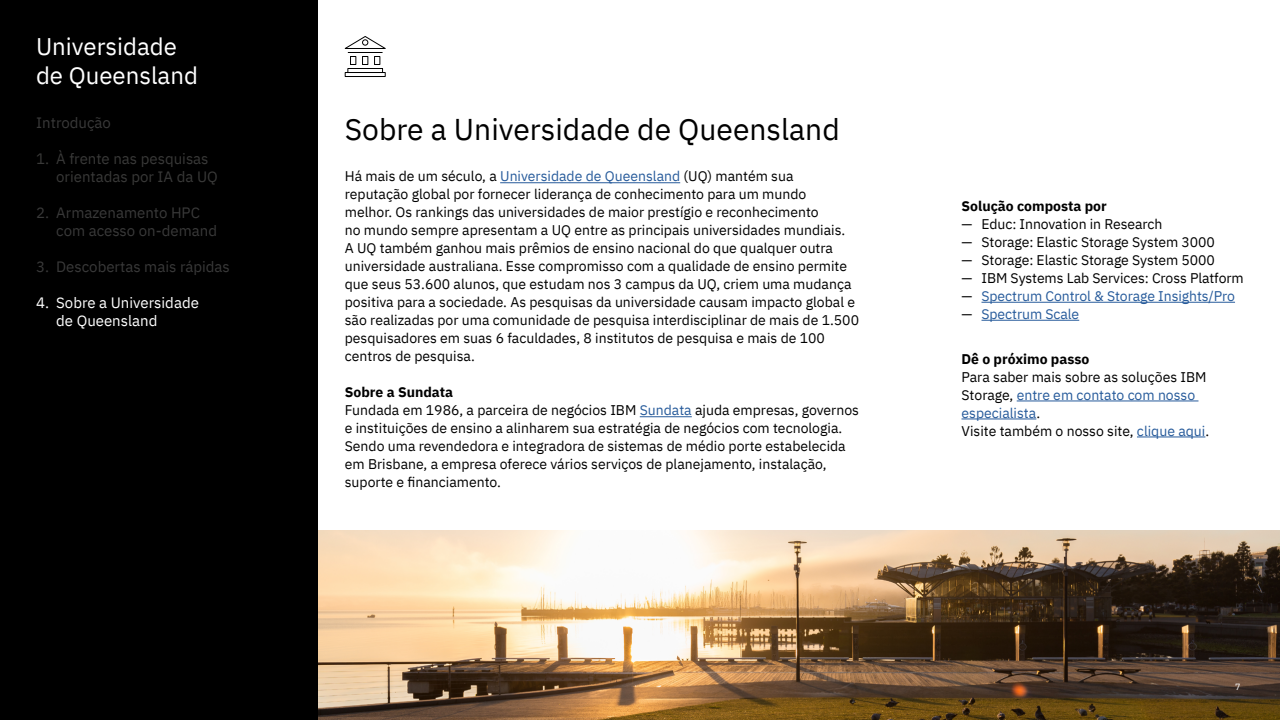
<style>
.page{position:relative;width:1280px;height:720px;background:#fff}
.page>*{position:absolute;margin:0;border:0;box-sizing:border-box;transform-origin:0 0}
.t1{font:30px "IBM Plex Sans";color:#000}
.t2{font:24px/28.8px "IBM Plex Sans";color:#fff}
.t3{font:15px/18px "IBM Plex Sans";color:#393939}
.t4{font:15px/18px "IBM Plex Sans";color:#393938}
.t5{font:15px/18px "IBM Plex Sans";color:#fff}
.t6{font:14px/18px "IBM Plex Sans";color:#000}
.t7{font:14px "IBM Plex Sans";letter-spacing:-.005em;color:#275b9b}
.t8{font:700 14px "IBM Plex Sans";color:#000}
.t9{font:9px "IBM Plex Sans";color:#fff}
.s1{color:#275b9b}
.s2{font-weight:700}
.s3{color:#000}
</style>
<div class="page">
<img style="left:318px;top:530px;width:962px;height:190px">
<div style="left:0;top:0;width:318px;height:720px;background:#000"></div>
<hr style="left:500px;top:182px;width:180px;height:1px;background:#275b9b">
<hr style="left:640px;top:416px;width:52px;height:1px;background:#275b9b">
<hr style="left:982px;top:302px;width:253px;height:1px;background:#275b9b">
<hr style="left:982px;top:320px;width:97px;height:1px;background:#275b9b">
<hr style="left:1017px;top:401px;width:181px;height:1px;background:#275b9b">
<hr style="left:962px;top:419px;width:74px;height:1px;background:#275b9b">
<hr style="left:1137px;top:437px;width:68px;height:1px;background:#275b9b">
<svg style="left:344px;top:36px;width:42px;height:41px"></svg>
<h2 class="t2" style="left:36px;top:30px;width:163px">Universidade de Queensland</h2>
<p class="t3" style="left:36px;top:112px;width:76px">Introdução</p>
<p class="t4" style="left:56px;top:148px;width:163px;text-indent:-20px">1. À frente nas pesquisas orientadas por IA da UQ</p>
<p class="t3" style="left:56px;top:202px;width:162px;text-indent:-20px">2. Armazenamento HPC com acesso on-demand</p>
<p class="t3" style="left:36px;top:256px;width:195px">3. Descobertas mais rápidas</p>
<p class="t5" style="left:56px;top:292px;width:144px;text-indent:-20px">4. Sobre a Universidade de Queensland</p>
<h1 class="t1" style="left:345px;top:106px;width:496px">Sobre a Universidade de Queensland</h1>
<p class="t6" style="left:345px;top:166px;width:516px">Há mais de um século, a <span class="s1">Universidade de Queensland</span> (UQ) mantém sua reputação global por fornecer liderança de conhecimento para um mundo<br>melhor. Os rankings das universidades de maior prestígio e reconhecimento<br>no mundo sempre apresentam a UQ entre as principais universidades mundiais.<br>A UQ também ganhou mais prêmios de ensino nacional do que qualquer outra universidade australiana. Esse compromisso com a qualidade de ensino permite que seus 53.600 alunos, que estudam nos 3 campus da UQ, criem uma mudança positiva para a sociedade. As pesquisas da universidade causam impacto global e são realizadas por uma comunidade de pesquisa interdisciplinar de mais de 1.500 pesquisadores em suas 6 faculdades, 8 institutos de pesquisa e mais de 100 centros de pesquisa.</p>
<p class="t6" style="left:345px;top:382px;width:516px"><span class="s2">Sobre a Sundata<br></span>Fundada em 1986, a parceira de negócios IBM <span class="s1">Sundata</span> ajuda empresas, governos e instituições de ensino a alinharem sua estratégia de negócios com tecnologia.<br>Sendo uma revendedora e integradora de sistemas de médio porte estabelecida em Brisbane, a empresa oferece vários serviços de planejamento, instalação, suporte e financiamento.</p>
<p class="t8" style="left:962px;top:195px;width:147px">Solução composta por</p>
<p class="t6" style="left:962px;top:214px;width:202px">— Educ: Innovation in Research</p>
<p class="t6" style="left:962px;top:232px;width:255px">— Storage: Elastic Storage System 3000</p>
<p class="t6" style="left:962px;top:250px;width:255px">— Storage: Elastic Storage System 5000</p>
<p class="t6" style="left:962px;top:268px;width:284px">— IBM Systems Lab Services: Cross Platform</p>
<p class="t7" style="left:962px;top:285px;width:275px"><span class="s3">—</span> Spectrum Control &amp; Storage Insights/Pro</p>
<p class="t7" style="left:962px;top:303px;width:119px"><span class="s3">—</span> Spectrum Scale</p>
<p class="t8" style="left:962px;top:348px;width:129px">Dê o próximo passo</p>
<p class="t6" style="left:962px;top:367px;width:249px">Para saber mais sobre as soluções IBM<br>Storage, <span class="s1">entre em contato com nosso especialista</span>.<br>Visite também o nosso site, <span class="s1">clique aqui</span>.</p>
<p class="t9" style="left:1235px;top:680px;width:7px">7</p>
</div>
